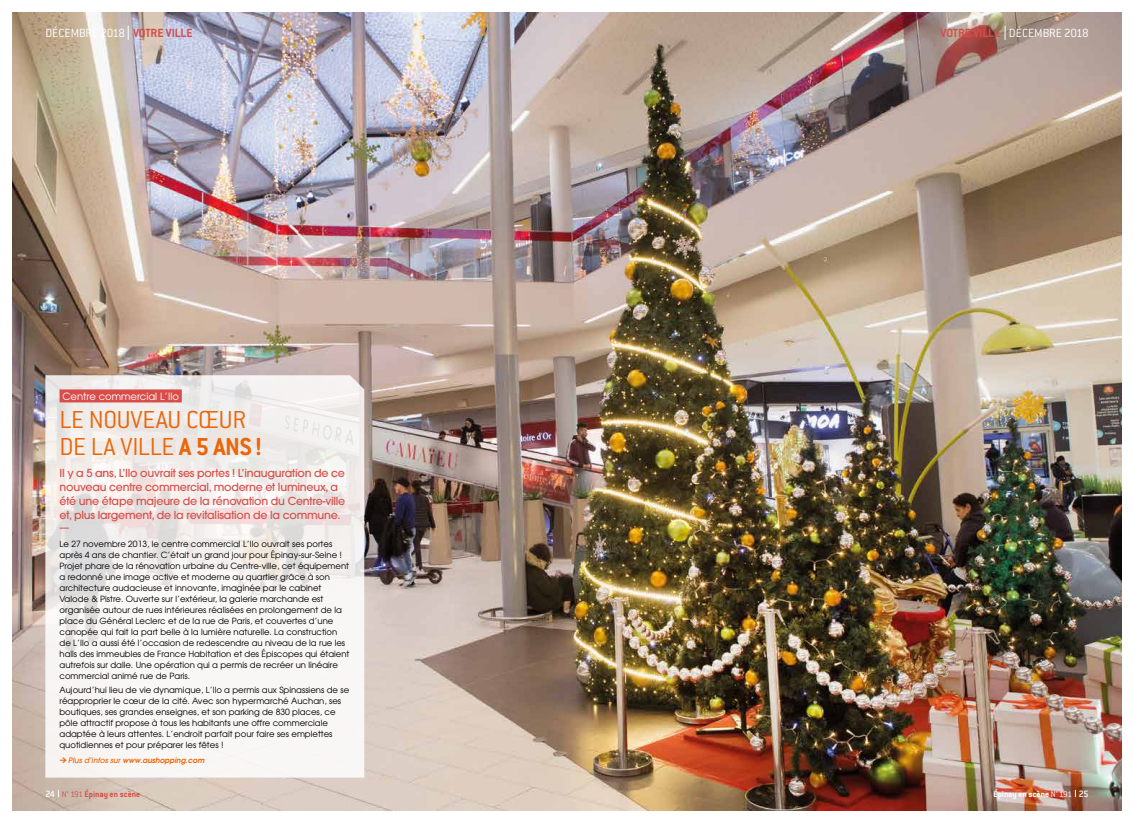
<style>
.page{position:relative;width:1134px;height:823px;background:#fff}
.page>*{position:absolute;margin:0;border:0;box-sizing:border-box;transform-origin:0 0}
.t1{font:300 27px/26px "Conduit ITC";letter-spacing:-.015em;color:#ec6608}
.t2{font:300 13px "Conduit ITC";color:#fff}
.t3{font:500 11px/14px "Avant Garde";letter-spacing:-.02em;color:#d84d4a}
.t4{font:10px "Avant Garde";color:#fff}
.t5{font:700 9px "Conduit ITC";color:#d84d4a}
.t6{font:700 9px "Conduit ITC";color:#fff}
.t7{font:8.5px/11px "Avant Garde";color:#000}
.t8{font:italic 600 7.5px "Avant Garde";color:#ec6608}
.s1{font-weight:700;color:#d84d4a}
.s2{font-weight:700}
.s3{font-weight:500}
.s4{font-weight:500;font-size:10px;color:#fff}
.s5{font-weight:300}
.s6{font-weight:500;font-size:10px}
</style>
<div class="page">
<img style="left:13px;top:13px;width:1108px;height:796px">
<svg style="left:45px;top:375px;width:319px;height:402px;fill:#f7f4f3"></svg>
<div style="left:60px;top:389px;width:122px;height:13px;background:#d84d4a"></div>
<svg style="left:1005px;top:26px;width:1px;height:14px"></svg>
<svg style="left:128px;top:26px;width:1px;height:14px"></svg>
<svg style="left:60px;top:757px;width:7px;height:6px"></svg>
<h2 class="t2" style="left:45px;top:26px;width:149px">DÉCEMBRE 2018 <span class="s1">VOTRE VILLE</span></h2>
<h2 class="t2" style="left:940px;top:26px;width:150px"><span class="s1">VOTRE VILLE</span> DÉCEMBRE 2018</h2>
<p class="t4" style="left:62px;top:389px;width:118px">Centre commercial L’Ilo</p>
<h1 class="t1" style="left:60px;top:407px;width:204px">LE NOUVEAU CŒUR<br>DE LA VILLE <span class="s2">A 5 ANS!</span></h1>
<p class="t3" style="left:60px;top:466px;width:287px">Il y a 5 ans, L’Ilo ouvrait ses portes ! L’inauguration de ce nouveau centre commercial, moderne et lumineux, a été une étape majeure de la rénovation du Centre-ville et, plus largement, de la revitalisation de la commune.</p>
<p class="t7" style="left:60px;top:538px;width:291px">Le 27 novembre 2013, le centre commercial L’Ilo ouvrait ses portes après 4 ans de chantier. C’était un grand jour pour Épinay-sur-Seine !<br>Projet phare de la rénovation urbaine du Centre-ville, cet équipement a redonné une image active et moderne au quartier grâce à son architecture audacieuse et innovante, imaginée par le cabinet Valode &amp; Pistre. Ouverte sur l’extérieur, la galerie marchande est organisée autour de rues intérieures réalisées en prolongement de la place du Général Leclerc et de la rue de Paris, et couvertes d’une canopée qui fait la part belle à la lumière naturelle. La construction de L’Ilo a aussi été l’occasion de redescendre au niveau de la rue les halls des immeubles de France Habitation et des Épiscopes qui étaient autrefois sur dalle. Une opération qui a permis de recréer un linéaire commercial animé rue de Paris.</p>
<p class="t7" style="left:60px;top:684px;width:291px">Aujourd’hui lieu de vie dynamique, L’Ilo a permis aux Spinassiens de se réapproprier le cœur de la cité. Avec son hypermarché Auchan, ses boutiques, ses grandes enseignes, et son parking de 830 places, ce pôle attractif propose à tous les habitants une offre commerciale adaptée à leurs attentes. L’endroit parfait pour faire ses emplettes quotidiennes et pour préparer les fêtes !</p>
<p class="t8" style="left:68px;top:755px;width:138px"><span class="s3">Plus d’infos sur</span> www.aushopping.com</p>
<p class="t5" style="left:45px;top:788px;width:97px"><span class="s4">24</span> <span class="s5">N° 191</span> Épinay en scène</p>
<p class="t6" style="left:993px;top:788px;width:97px">Épinay en scène <span class="s5">N° 191</span> <span class="s6">25</span></p>
</div>
